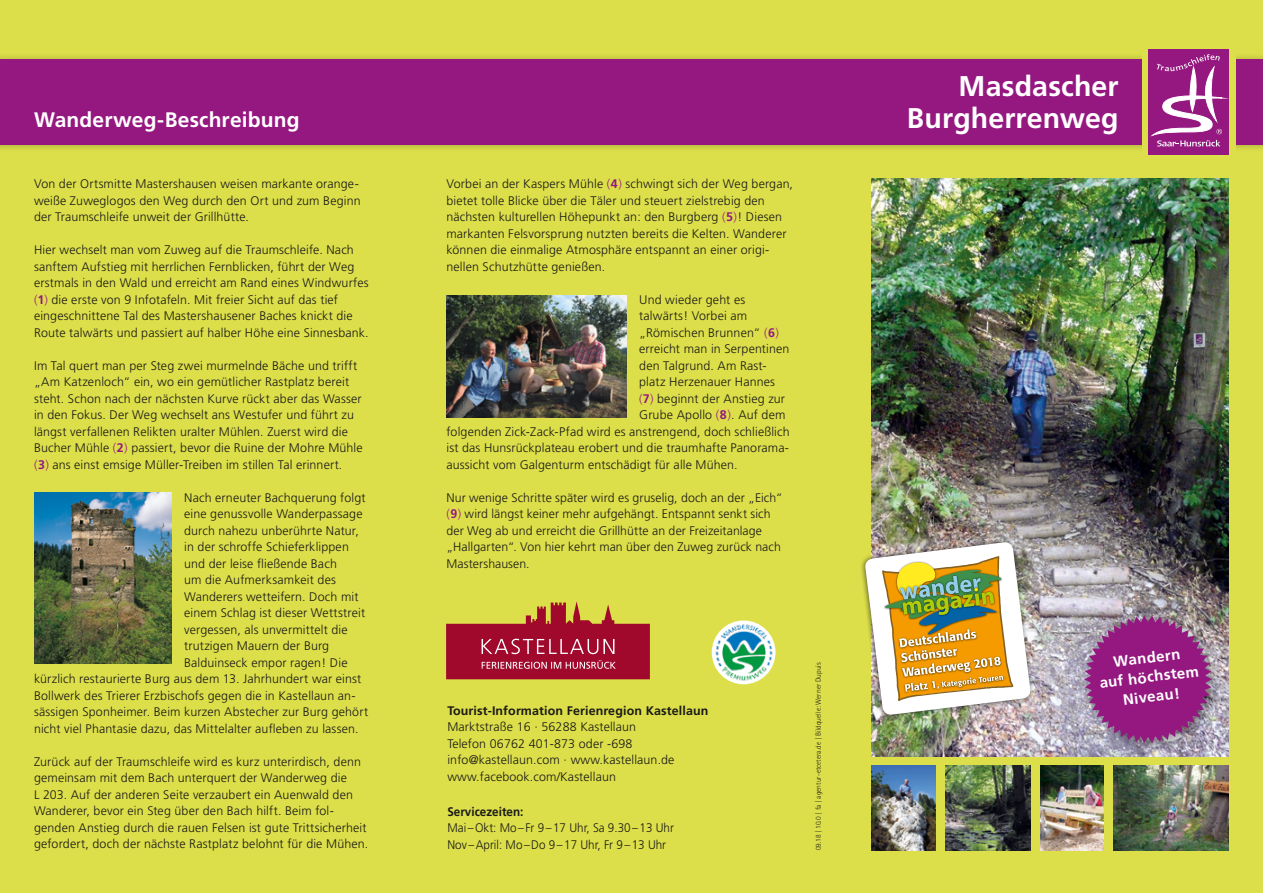
<style>
.page{position:relative;width:1263px;height:893px;background:#dcdf49}
.page>*{position:absolute;margin:0;border:0;box-sizing:border-box;transform-origin:0 0}
.t1{font:700 28.5px "Frutiger";letter-spacing:.005em;color:#fff}
.t2{font:700 21px "Frutiger";letter-spacing:.01em;color:#fff}
.t3{font:700 15px/19.5px "Frutiger";color:#fff;text-align:center}
.t4{font:300 12.45px/16.5px "Frutiger";letter-spacing:.01em;color:#1a1918}
.t5{font:300 12.45px/16.5px "Frutiger";letter-spacing:.01em;color:#1a1918;scale:.94 1}
.t6{font:300 7.5px "Rotis Sans Serif";color:#1a1918}
.s1{color:#951880}
.s2{font-weight:700;color:#951880}
.s3{font-weight:700}
</style>
<div class="page">
<img style="left:872px;top:179px;width:357px;height:578px">
<div style="left:0;top:52px;width:1263px;height:100px;background:#1a1918;opacity:.3"></div>
<div style="left:0;top:60px;width:1263px;height:85px;background:#951880"></div>
<div style="left:1142px;top:43px;width:93px;height:119px;background:#dcdf49"></div>
<div style="left:1148px;top:49px;width:81px;height:106px;background:#951880"></div>
<svg style="left:1150px;top:54px;width:72px;height:92px"></svg>
<img style="left:872px;top:765px;width:63px;height:85px">
<img style="left:1113px;top:765px;width:116px;height:85px">
<img style="left:945px;top:765px;width:85px;height:85px">
<img style="left:1040px;top:765px;width:64px;height:85px">
<img style="left:446px;top:296px;width:180px;height:122px">
<img style="left:34px;top:492px;width:137px;height:171px">
<div style="left:1081px;top:612px;width:143px;height:143px;background:#1a1918;opacity:.4"></div>
<svg style="left:1084px;top:615px;width:128px;height:128px;background:#983e8a"></svg>
<img style="left:712px;top:621px;width:63px;height:63px">
<svg style="left:446px;top:601px;width:204px;height:78px"></svg>
<img style="left:861px;top:535px;width:176px;height:187px">
<p class="t1" style="left:959px;top:70px;width:162px">Masdascher</p>
<p class="t2" style="left:34px;top:107px;width:267px">Wanderweg-Beschreibung</p>
<p class="t1" style="left:907px;top:101px;width:213px">Burgherrenweg</p>
<p class="t4" style="left:34px;top:176px;width:328px">Von der Ortsmitte Mastershausen weisen markante orange&shy;weiße Zuweglogos den Weg durch den Ort und zum Beginn der Traumschleife unweit der Grillhütte.</p>
<p class="t4" style="left:34px;top:242px;width:336px">Hier wechselt man vom Zuweg auf die Traumschleife. Nach sanftem Aufstieg mit herrlichen Fernblicken, führt der Weg erstmals in den Wald und erreicht am Rand eines Windwurfes <span class="s1">(</span><span class="s2">1</span><span class="s1">)</span> die erste von 9 Infotafeln. Mit freier Sicht auf das tief eingeschnittene Tal des Mastershausener Baches knickt die Route talwärts und passiert auf halber Höhe eine Sinnesbank.</p>
<p class="t4" style="left:34px;top:357px;width:330px">Im Tal quert man per Steg zwei murmelnde Bäche und trifft „Am Katzenloch“ ein, wo ein gemütlicher Rastplatz bereit steht. Schon nach der nächsten Kurve rückt aber das Wasser in den Fokus. Der Weg wechselt ans Westufer und führt zu längst verfallenen Relikten uralter Mühlen. Zuerst wird die Bucher Mühle <span class="s1">(</span><span class="s2">2</span><span class="s1">)</span> passiert, bevor die Ruine der Mohre Mühle <span class="s1">(</span><span class="s2">3</span><span class="s1">)</span> ans einst emsige Müller-Treiben im stillen Tal erinnert.</p>
<p class="t4" style="left:184px;top:489px;width:183px">Nach erneuter Bachquerung folgt</p>
<p class="t4" style="left:184px;top:506px;width:180px">eine genussvolle Wanderpassage</p>
<p class="t4" style="left:184px;top:522px;width:176px">durch nahezu unberührte Natur,</p>
<p class="t4" style="left:184px;top:539px;width:166px">in der schroffe Schieferklippen</p>
<p class="t4" style="left:184px;top:555px;width:154px">und der leise fließende Bach</p>
<p class="t4" style="left:184px;top:572px;width:153px">um die Aufmerksamkeit des</p>
<p class="t4" style="left:184px;top:588px;width:176px">Wanderers wetteifern. Doch mit</p>
<p class="t4" style="left:184px;top:605px;width:182px">einem Schlag ist dieser Wettstreit</p>
<p class="t4" style="left:184px;top:621px;width:165px">vergessen, als unvermittelt die</p>
<p class="t4" style="left:184px;top:638px;width:147px">trutzigen Mauern der Burg</p>
<p class="t4" style="left:184px;top:654px;width:165px">Balduinseck empor ragen! Die</p>
<p class="t4" style="left:34px;top:671px;width:329px">kürzlich restaurierte Burg aus dem 13. Jahrhundert war einst</p>
<p class="t4" style="left:34px;top:687px;width:323px">Bollwerk des Trierer Erzbischofs gegen die in Kastellaun an-</p>
<p class="t4" style="left:34px;top:704px;width:336px">sässigen Sponheimer. Beim kurzen Abstecher zur Burg gehört</p>
<p class="t4" style="left:34px;top:720px;width:326px">nicht viel Phantasie dazu, das Mittelalter aufleben zu lassen.</p>
<p class="t4" style="left:34px;top:753px;width:336px">Zurück auf der Traumschleife wird es kurz unterirdisch, denn gemeinsam mit dem Bach unterquert der Wanderweg die<br>L 203. Auf der anderen Seite verzaubert ein Auenwald den Wanderer, bevor ein Steg über den Bach hilft. Beim fol&shy;genden Anstieg durch die rauen Felsen ist gute Trittsicherheit gefordert, doch der nächste Rastplatz belohnt für die Mühen.</p>
<p class="t4" style="left:446px;top:176px;width:348px">Vorbei an der Kaspers Mühle <span class="s1">(</span><span class="s2">4</span><span class="s1">)</span> schwingt sich der Weg bergan, bietet tolle Blicke über die Täler und steuert zielstrebig den nächsten kulturellen Höhepunkt an: den Burgberg <span class="s1">(</span><span class="s2">5</span><span class="s1">)</span>! Diesen markanten Felsvorsprung nutzten bereits die Kelten. Wanderer können die einmalige Atmosphäre entspannt an einer origi&shy;nellen Schutzhütte genießen.</p>
<p class="t4" style="left:639px;top:291px;width:108px">Und wieder geht es</p>
<p class="t4" style="left:639px;top:308px;width:109px">talwärts! Vorbei am</p>
<p class="t4" style="left:639px;top:324px;width:141px">„Römischen Brunnen“ <span class="s1">(</span><span class="s2">6</span><span class="s1">)</span></p>
<p class="t4" style="left:639px;top:341px;width:152px">erreicht man in Serpentinen</p>
<p class="t4" style="left:639px;top:357px;width:129px">den Talgrund. Am Rast-</p>
<p class="t4" style="left:639px;top:374px;width:137px">platz Herzenauer Hannes</p>
<p class="t4" style="left:639px;top:390px;width:147px"><span class="s1">(</span><span class="s2">7</span><span class="s1">)</span> beginnt der Anstieg zur</p>
<p class="t4" style="left:639px;top:407px;width:148px">Grube Apollo <span class="s1">(</span><span class="s2">8</span><span class="s1">)</span>. Auf dem</p>
<p class="t4" style="left:446px;top:423px;width:345px">folgenden Zick-Zack-Pfad wird es anstrengend, doch schließlich</p>
<p class="t4" style="left:446px;top:440px;width:344px">ist das Hunsrückplateau erobert und die traumhafte Panorama-</p>
<p class="t4" style="left:446px;top:456px;width:293px">aussicht vom Galgenturm entschädigt für alle Mühen.</p>
<p class="t4" style="left:446px;top:489px;width:338px">Nur wenige Schritte später wird es gruselig, doch an der „Eich“ <span class="s1">(</span><span class="s2">9</span><span class="s1">)</span> wird längst keiner mehr aufgehängt. Entspannt senkt sich der Weg ab und erreicht die Grillhütte an der Freizeitanlage „Hallgarten“. Von hier kehrt man über den Zuweg zurück nach Mastershausen.</p>
<p class="t4" style="left:447px;top:702px;width:262px"><span class="s3">Tourist-Information Ferienregion Kastellaun<br></span>Marktstraße 16 · 56288 Kastellaun<br>Telefon 06762 401-873 oder -698</p>
<p class="t4" style="left:447px;top:752px;width:229px">info@kastellaun.com · www.kastellaun.de www.facebook.com/Kastellaun</p>
<p class="t5" style="left:447px;top:803px;width:243px"><span class="s3">Servicezeiten:<br></span>Mai–Okt: Mo–Fr 9–17 Uhr, Sa 9.30–13 Uhr<br>Nov–April: Mo–Do 9–17 Uhr, Fr 9–13 Uhr</p>
<p class="t6" style="left:814px;top:850px;width:190px;rotate:-90deg">09.18 | 10.0 | fa | agentur-etcetera.de | Bildquelle: Werner Dupuis</p>
<p class="t3" style="left:1096px;top:654px;width:101px;rotate:-7deg">Wandern<br>auf höchstem<br>Niveau!</p>
</div>
